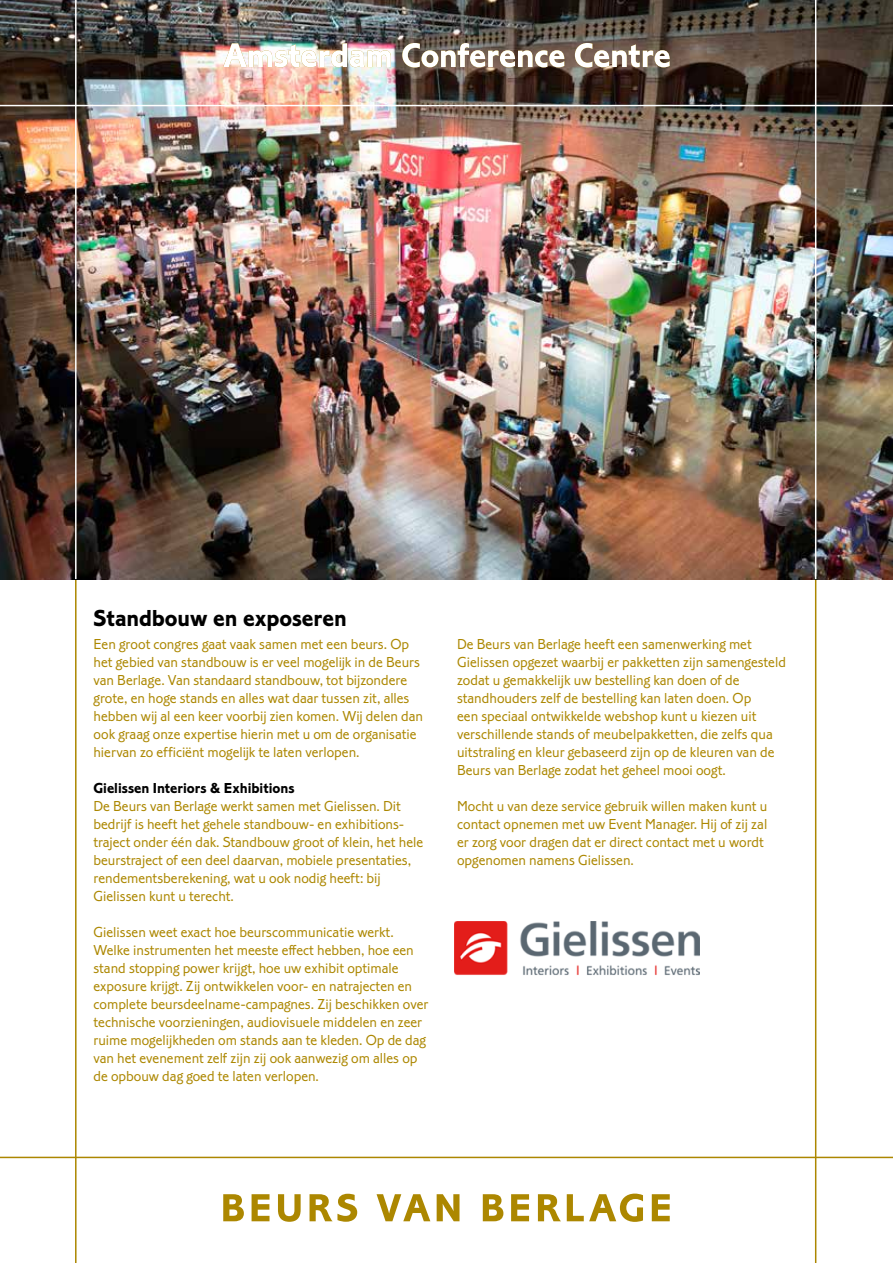
<style>
.page{position:relative;width:893px;height:1263px;background:#fff}
.page>*{position:absolute;margin:0;border:0;box-sizing:border-box;transform-origin:0 0}
.t1{font:700 24px "Corinthian Std";color:#000}
.t2{font:300 15px/18px "Corinthian Std";color:#ac8700}
.t3{font:700 15px "Corinthian Std";color:#000}
</style>
<div class="page">
<svg style="left:223px;top:1194px;width:21px;height:27px"></svg>
<svg style="left:252px;top:1194px;width:17px;height:27px"></svg>
<svg style="left:278px;top:1194px;width:23px;height:28px"></svg>
<svg style="left:310px;top:1194px;width:47px;height:28px"></svg>
<svg style="left:377px;top:1194px;width:53px;height:27px"></svg>
<svg style="left:437px;top:1194px;width:22px;height:27px"></svg>
<svg style="left:483px;top:1194px;width:20px;height:27px"></svg>
<svg style="left:511px;top:1194px;width:18px;height:27px"></svg>
<svg style="left:538px;top:1194px;width:23px;height:27px"></svg>
<svg style="left:567px;top:1193px;width:76px;height:29px"></svg>
<svg style="left:652px;top:1194px;width:18px;height:27px"></svg>
<hr style="left:0;top:1157px;width:893px;height:1px;background:#ac8700">
<hr style="left:815px;top:0;width:1px;height:1263px;background:#ac8700">
<hr style="left:75px;top:0;width:2px;height:1263px;background:#ac8700">
<img style="left:0;top:0;width:893px;height:579px">
<img style="left:223px;top:43px;width:168px;height:24px">
<svg style="left:402px;top:43px;width:162px;height:25px"></svg>
<svg style="left:575px;top:43px;width:95px;height:25px"></svg>
<hr style="left:75px;top:0;width:2px;height:579px;background:#fff">
<hr style="left:815px;top:0;width:1px;height:579px;background:#fff">
<hr style="left:0;top:105px;width:893px;height:1px;background:#fff">
<img style="left:454px;top:921px;width:245px;height:54px">
<h1 class="t1" style="left:94px;top:604px;width:255px">Standbouw en exposeren</h1>
<p class="t2" style="left:94px;top:635px;width:331px">Een groot congres gaat vaak samen met een beurs. Op het gebied van standbouw is er veel mogelijk in de Beurs van Berlage. Van standaard standbouw, tot bijzondere grote, en hoge stands en alles wat daar tussen zit, alles hebben wij al een keer voorbij zien komen. Wij delen dan ook graag onze expertise hierin met u om de organisatie hiervan zo efficiënt mogelijk te laten verlopen.</p>
<p class="t3" style="left:94px;top:779px;width:203px">Gielissen Interiors &amp; Exhibitions</p>
<p class="t2" style="left:94px;top:797px;width:331px">De Beurs van Berlage werkt samen met Gielissen. Dit bedrijf is heeft het gehele standbouw- en exhibitions&shy;traject onder één dak. Standbouw groot of klein, het hele beurstraject of een deel daarvan, mobiele presentaties, rendementsberekening, wat u ook nodig heeft: bij Gielissen kunt u terecht.</p>
<p class="t2" style="left:94px;top:923px;width:336px">Gielissen weet exact hoe beurscommunicatie werkt.<br>Welke instrumenten het meeste effect hebben, hoe een stand stopping power krijgt, hoe uw exhibit optimale exposure krijgt. Zij ontwikkelen voor- en natrajecten en complete beursdeelname-campagnes. Zij beschikken over technische voorzieningen, audiovisuele middelen en zeer ruime mogelijkheden om stands aan te kleden. Op de dag van het evenement zelf zijn zij ook aanwezig om alles op de opbouw dag goed te laten verlopen.</p>
<p class="t2" style="left:457px;top:635px;width:330px">De Beurs van Berlage heeft een samenwerking met Gielissen opgezet waarbij er pakketten zijn samengesteld zodat u gemakkelijk uw bestelling kan doen of de standhouders zelf de bestelling kan laten doen. Op<br>een speciaal ontwikkelde webshop kunt u kiezen uit verschillende stands of meubelpakketten, die zelfs qua uitstraling en kleur gebaseerd zijn op de kleuren van de Beurs van Berlage zodat het geheel mooi oogt.</p>
<p class="t2" style="left:457px;top:797px;width:312px">Mocht u van deze service gebruik willen maken kunt u contact opnemen met uw Event Manager. Hij of zij zal er zorg voor dragen dat er direct contact met u wordt opgenomen namens Gielissen.</p>
</div>
